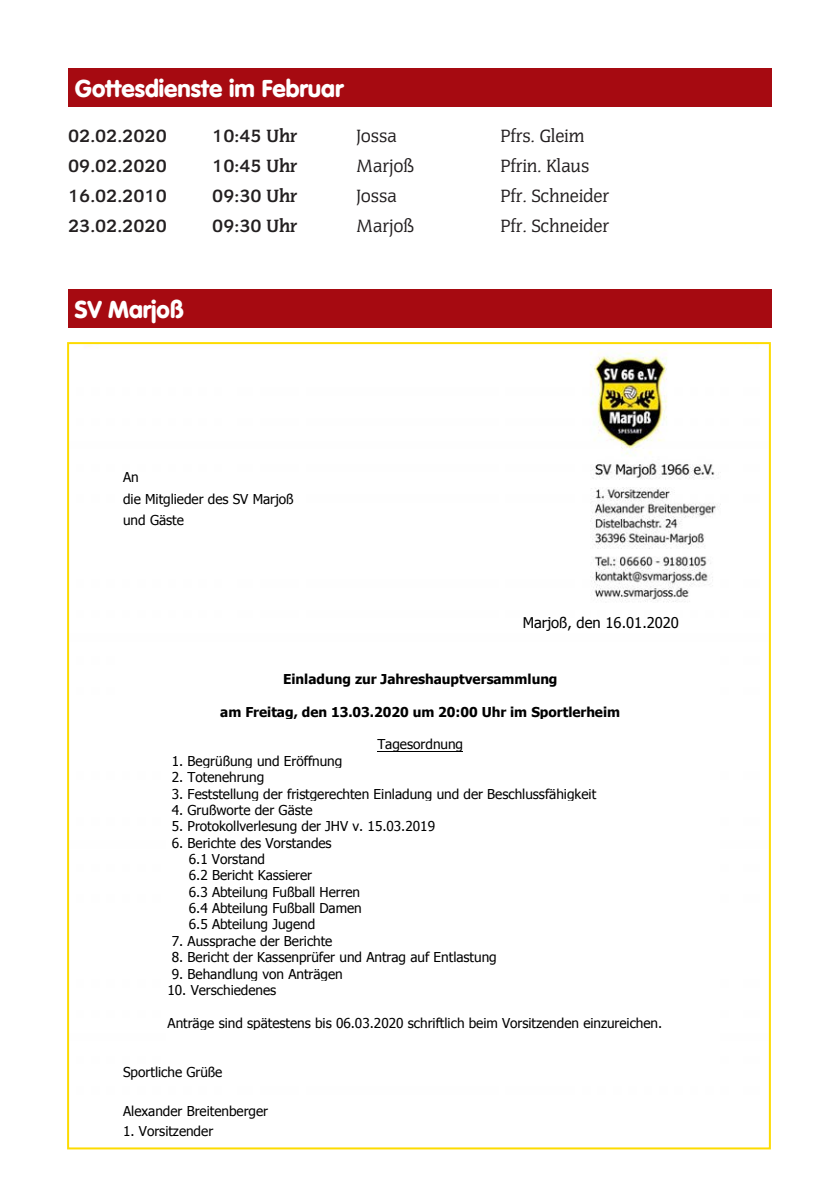
<style>
.page{position:relative;width:840px;height:1191px;background:#fff}
.page>*{position:absolute;margin:0;border:0;box-sizing:border-box;transform-origin:0 0}
.t1{font:900 24px "VAG Rounded";color:#fff}
.t2{font:20px "Cg Congress Bd";color:#231f20}
.t3{font:20px "Cg Congress";color:#231f20}
.t4{font:14.8px "Tahoma";color:#000}
.t5{font:13.6px/16.4px "Tahoma";color:#000}
.t6{font:700 13.6px "Tahoma";color:#000}
</style>
<div class="page">
<div style="left:68px;top:68px;width:703px;height:38px;background:#a60a11"></div>
<div style="left:68px;top:289px;width:703px;height:39px;background:#a60a11"></div>
<img style="left:87px;top:345px;width:634px;height:257px">
<hr style="left:377px;top:750px;width:86px;height:1px;background:#000">
<h1 class="t1" style="left:75px;top:74px;width:270px">Gottesdienste im Februar</h1>
<h2 class="t2" style="left:68px;top:122px;width:100px">02.02.2020</h2>
<h2 class="t2" style="left:212px;top:122px;width:86px">10:45 Uhr</h2>
<h2 class="t3" style="left:356px;top:122px;width:42px">Jossa</h2>
<h2 class="t3" style="left:500px;top:122px;width:86px">Pfrs. Gleim</h2>
<h2 class="t2" style="left:68px;top:152px;width:100px">09.02.2020</h2>
<h2 class="t2" style="left:212px;top:152px;width:86px">10:45 Uhr</h2>
<h2 class="t3" style="left:356px;top:152px;width:59px">Marjoß</h2>
<h2 class="t3" style="left:500px;top:152px;width:90px">Pfrin. Klaus</h2>
<h2 class="t2" style="left:68px;top:182px;width:100px">16.02.2010</h2>
<h2 class="t2" style="left:212px;top:182px;width:86px">09:30 Uhr</h2>
<h2 class="t3" style="left:356px;top:182px;width:42px">Jossa</h2>
<h2 class="t3" style="left:500px;top:182px;width:110px">Pfr. Schneider</h2>
<h2 class="t2" style="left:68px;top:212px;width:100px">23.02.2020</h2>
<h2 class="t2" style="left:212px;top:212px;width:86px">09:30 Uhr</h2>
<h2 class="t3" style="left:356px;top:212px;width:59px">Marjoß</h2>
<h2 class="t3" style="left:500px;top:212px;width:110px">Pfr. Schneider</h2>
<h1 class="t1" style="left:75px;top:295px;width:110px">SV Marjoß</h1>
<p class="t5" style="left:123px;top:466px;width:172px;line-height:21.4px">An<br>die Mitglieder des SV Marjoß und Gäste</p>
<p class="t4" style="left:522px;top:612px;width:158px">Marjoß, den 16.01.2020</p>
<p class="t6" style="left:283px;top:669px;width:276px">Einladung zur Jahreshauptversammlung</p>
<p class="t6" style="left:220px;top:702px;width:401px">am Freitag, den 13.03.2020 um 20:00 Uhr im Sportlerheim</p>
<p class="t5" style="left:377px;top:735px;width:87px">Tagesordnung</p>
<p class="t5" style="left:172px;top:752px;width:172px">1. Begrüßung und Eröffnung</p>
<p class="t5" style="left:172px;top:768px;width:94px">2. Totenehrung</p>
<p class="t5" style="left:172px;top:785px;width:425px">3. Feststellung der fristgerechten Einladung und der Beschlussfähigkeit</p>
<p class="t5" style="left:172px;top:801px;width:142px">4. Grußworte der Gäste</p>
<p class="t5" style="left:172px;top:817px;width:265px">5. Protokollverlesung der JHV v. 15.03.2019</p>
<p class="t5" style="left:189px;top:834px;width:174px;text-indent:-17px">6. Berichte des Vorstandes<br>6.1 Vorstand<br>6.2 Bericht Kassierer<br>6.3 Abteilung Fußball Herren<br>6.4 Abteilung Fußball Damen<br>6.5 Abteilung Jugend</p>
<p class="t5" style="left:172px;top:932px;width:162px">7. Aussprache der Berichte</p>
<p class="t5" style="left:172px;top:948px;width:326px">8. Bericht der Kassenprüfer und Antrag auf Entlastung</p>
<p class="t5" style="left:172px;top:964px;width:172px">9. Behandlung von Anträgen</p>
<p class="t5" style="left:167px;top:981px;width:110px">10. Verschiedenes</p>
<p class="t5" style="left:167px;top:1014px;width:496px">Anträge sind spätestens bis 06.03.2020 schriftlich beim Vorsitzenden einzureichen.</p>
<p class="t5" style="left:123px;top:1063px;width:101px">Sportliche Grüße</p>
<p class="t5" style="left:123px;top:1102px;width:146px">Alexander Breitenberger</p>
<p class="t5" style="left:123px;top:1121px;width:92px">1. Vorsitzender</p>
</div>
